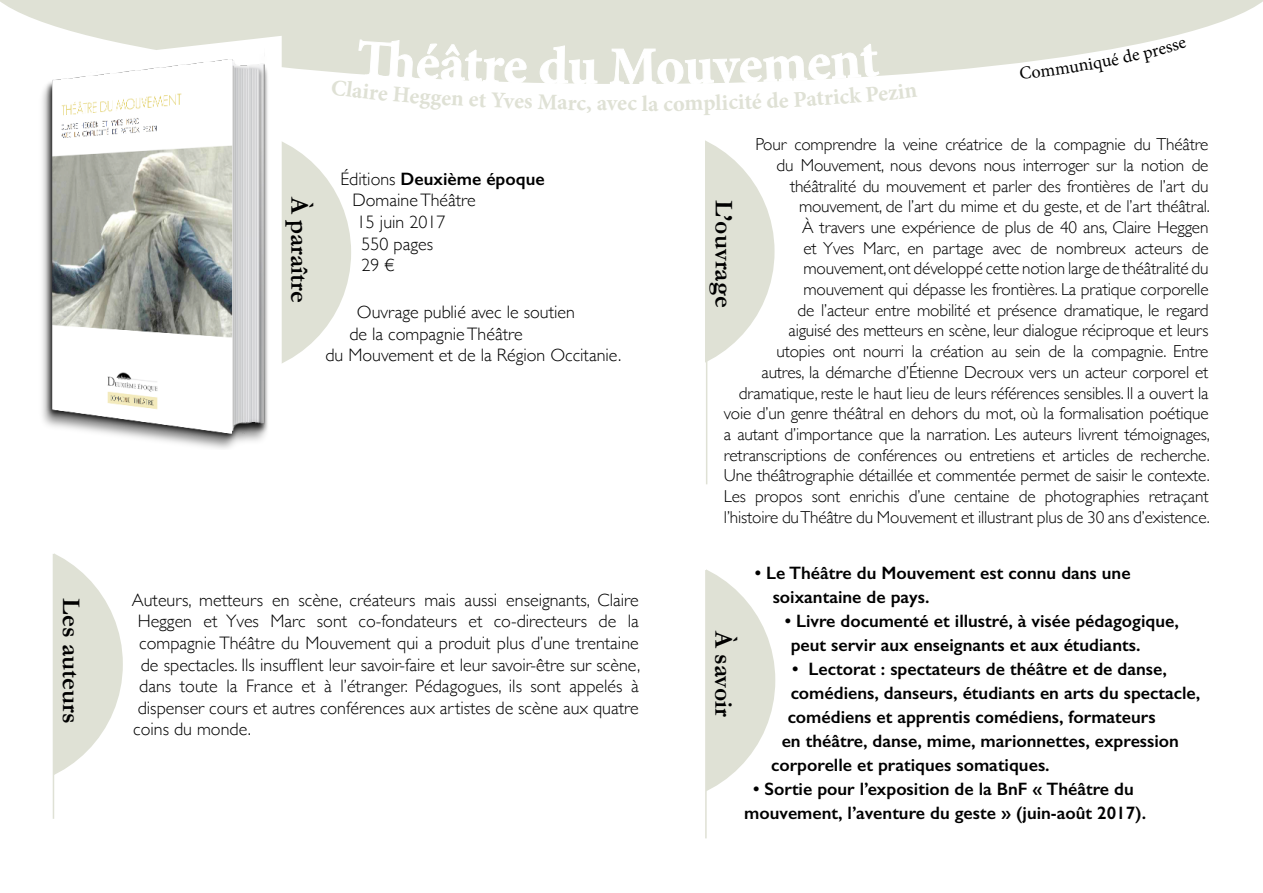
<style>
.page{position:relative;width:1263px;height:893px;background:#fff}
.page>*{position:absolute;margin:0;border:0;box-sizing:border-box;transform-origin:0 0}
.t1{font:700 54px "Minion Pro";color:#fff}
.t2{font:700 25.5px "Garamond";color:#000}
.t3{font:700 22.5px "Minion Pro";color:#dfe1d5}
.t4{font:300 18px "Gill Sans";color:#000}
.t5{font:600 18px/24px "Gill Sans";color:#000}
.t6{font:300 17.25px/20.7px "Gill Sans";letter-spacing:-.01em;color:#000;text-align:right}
.s1{font-weight:300}
</style>
<div class="page">
<div style="left:108px;top:129px;width:243px;height:246px;background:#dfe1d5;border-radius:50%"></div>
<svg style="left:706px;top:141px;width:68px;height:228px"></svg>
<svg style="left:54px;top:553px;width:69px;height:222px"></svg>
<hr style="left:706px;top:360px;width:1px;height:124px;background:#dfe1d5">
<hr style="left:53px;top:554px;width:1px;height:265px;background:#dfe1d5">
<svg style="left:707px;top:570px;width:68px;height:221px"></svg>
<hr style="left:705px;top:570px;width:2px;height:268px;background:#dfe1d5">
<svg style="left:0;top:0;width:1263px;height:84px;fill:#dfe1d5"></svg>
<svg style="left:30px;top:36px;width:252px;height:48px"></svg>
<div style="left:38px;top:55px;width:233px;height:395px;background:#000;opacity:.5"></div>
<img style="left:45px;top:48px;width:238px;height:402px">
<svg style="left:331px;top:38px;width:267px;height:46px"></svg>
<svg style="left:610px;top:43px;width:307px;height:41px"></svg>
<svg style="left:1019px;top:40px;width:168px;height:39px"></svg>
<h2 class="t2" style="left:86px;top:598px;width:127px;rotate:90deg">Les auteurs</h2>
<h1 class="t1" style="left:568px;top:29px;width:119px">u Mo</h1>
<h3 class="t3" style="left:431px;top:81px;width:57px;rotate:3deg">gen et</h3>
<h3 class="t3" style="left:492px;top:84px;width:68px;rotate:2deg">Yves M</h3>
<h3 class="t3" style="left:557px;top:86px;width:71px;rotate:1deg">arc, ave</h3>
<h3 class="t3" style="left:627px;top:88px;width:47px">clac</h3>
<h3 class="t3" style="left:715px;top:87px;width:48px;rotate:-2deg">licité</h3>
<h3 class="t3" style="left:765px;top:85px;width:52px;rotate:-3deg">de Pa</h3>
<h3 class="t3" style="left:815px;top:82px;width:34px;rotate:-4deg">tric</h3>
<p class="t6" style="left:724px;top:133px;width:487px">Pour comprendre la veine créatrice de la compagnie du Théâtre<br>du Mouvement, nous devons nous interroger sur la notion de théâtralité du mouvement et parler des frontières de l’art du mouvement, de l’art du mime et du geste, et de l’art théâtral.<br>À travers une expérience de plus de 40 ans, Claire Heggen<br>et Yves Marc, en partage avec de nombreux acteurs de mouvement, ont développé cette notion large de théâtralité du mouvement qui dépasse les frontières. La pratique corporelle<br>de l’acteur entre mobilité et présence dramatique, le regard<br>aiguisé des metteurs en scène, leur dialogue réciproque et leurs<br>utopies ont nourri la création au sein de la compagnie. Entre<br>autres, la démarche d’Étienne Decroux vers un acteur corporel et dramatique, reste le haut lieu de leurs références sensibles. Il a ouvert la voie d’un genre théâtral en dehors du mot, où la formalisation poétique a autant d’importance que la narration. Les auteurs livrent témoignages, retranscriptions de conférences ou entretiens et articles de recherche.<br>Une théâtrographie détaillée et commentée permet de saisir le contexte.<br>Les propos sont enrichis d’une centaine de photographies retraçant l’histoire du Théâtre du Mouvement et illustrant plus de 30 ans d’existence.</p>
<p class="t5" style="left:340px;top:167px;width:206px"><span class="s1">éditions</span> Deuxième époque</p>
<p class="t4" style="left:352px;top:186px;width:125px">Domaine Théâtre</p>
<p class="t4" style="left:357px;top:208px;width:90px">15 juin 2017</p>
<p class="t4" style="left:361px;top:230px;width:73px">550 pages</p>
<p class="t4" style="left:361px;top:251px;width:35px">29 €</p>
<p class="t4" style="left:357px;top:298px;width:220px">Ouvrage publié avec le soutien</p>
<p class="t4" style="left:349px;top:320px;width:175px">de la compagnie Théâtre</p>
<p class="t4" style="left:325px;top:341px;width:297px">du Mouvement et de la Région Occitanie.</p>
<h2 class="t2" style="left:315px;top:197px;width:108px;rotate:90deg">à paraître</h2>
<h2 class="t2" style="left:739px;top:200px;width:110px;rotate:90deg">L’ouvrage</h2>
<p class="t4" style="left:132px;top:586px;width:509px">Auteurs, metteurs en scène, créateurs mais aussi enseignants, Claire</p>
<p class="t4" style="left:138px;top:607px;width:503px">Heggen et Yves Marc sont co-fondateurs et co-directeurs de la</p>
<p class="t4" style="left:139px;top:629px;width:501px">compagnie Théâtre du Mouvement qui a produit plus d’une trentaine</p>
<p class="t4" style="left:141px;top:650px;width:501px">de spectacles. Ils insufflent leur savoir-faire et leur savoir-être sur scène,</p>
<p class="t4" style="left:139px;top:672px;width:501px">dans toute la France et à l’étranger. Pédagogues, ils sont appelés à</p>
<p class="t4" style="left:138px;top:694px;width:503px">dispenser cours et autres conférences aux artistes de scène aux quatre</p>
<p class="t4" style="left:133px;top:715px;width:119px">coins du monde.</p>
<h2 class="t2" style="left:739px;top:631px;width:87px;rotate:90deg">à savoir</h2>
<p class="t5" style="left:773px;top:561px;width:359px;text-indent:-18px">• Le Théâtre du Mouvement est connu dans une soixantaine de pays.</p>
<p class="t5" style="left:791px;top:609px;width:390px;text-indent:-6px">• Livre documenté et illustré, à visée pédagogique, peut servir aux enseignants et aux étudiants.</p>
<p class="t5" style="left:792px;top:657px;width:376px">• Lectorat : spectateurs de théâtre et de danse,</p>
<p class="t5" style="left:791px;top:681px;width:411px">comédiens, danseurs, étudiants en arts du spectacle,</p>
<p class="t5" style="left:788px;top:705px;width:369px">comédiens et apprentis comédiens, formateurs</p>
<p class="t5" style="left:782px;top:729px;width:399px">en théâtre, danse, mime, marionnettes, expression</p>
<p class="t5" style="left:771px;top:753px;width:280px">corporelle et pratiques somatiques.</p>
<p class="t5" style="left:744px;top:777px;width:403px;text-align:center">• Sortie pour l’exposition de la BnF « Théâtre du mouvement, l’aventure du geste » (juin-août 2017).</p>
</div>
